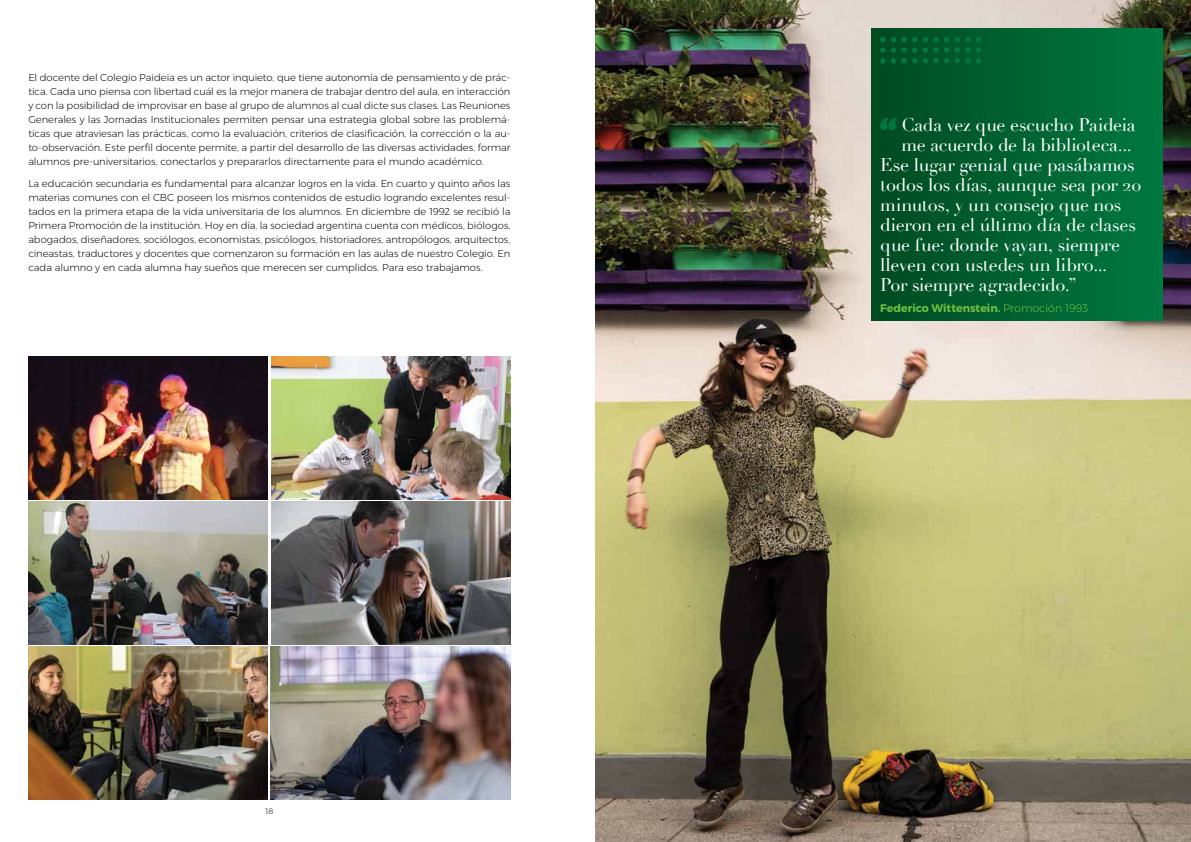
<style>
.page{position:relative;width:1191px;height:842px;background:#fff}
.page>*{position:absolute;margin:0;border:0;box-sizing:border-box;transform-origin:0 0}
.t1{font:700 46.6px "Montserrat";color:#00793f}
.t2{font:18px "Didot";letter-spacing:-.015em;color:#fff}
.t3{font:700 11px "Montserrat";color:#72bf44}
.t4{font:300 10px/14px "Montserrat";letter-spacing:-.005em;color:#000;text-align:justify}
.t5{font:300 8px "Montserrat";color:#000}
.s1{font-weight:300}
</style>
<div class="page">
<img style="left:595px;top:0;width:596px;height:842px">
<div style="left:871px;top:28px;width:291px;height:292px;background:linear-gradient(to right,#004a22,#007840)"></div>
<svg style="left:880px;top:37px;width:5px;height:26px"></svg>
<svg style="left:891px;top:37px;width:15px;height:26px"></svg>
<svg style="left:912px;top:37px;width:26px;height:26px"></svg>
<svg style="left:944px;top:37px;width:26px;height:26px"></svg>
<svg style="left:976px;top:37px;width:5px;height:26px"></svg>
<img style="left:28px;top:502px;width:240px;height:142px">
<img style="left:271px;top:357px;width:239px;height:142px">
<img style="left:28px;top:647px;width:240px;height:152px">
<img style="left:271px;top:647px;width:239px;height:152px">
<img style="left:28px;top:357px;width:240px;height:142px">
<img style="left:271px;top:502px;width:239px;height:142px">
<p class="t4" style="left:28px;top:70px;width:483px">El docente del Colegio Paideia es un actor inquieto, que tiene autonomía de pensamiento y de prác&shy;tica. Cada uno piensa con libertad cuál es la mejor manera de trabajar dentro del aula, en interacción y con la posibilidad de improvisar en base al grupo de alumnos al cual dicte sus clases. Las Reuniones Generales y las Jornadas Institucionales permiten pensar una estrategia global sobre las problemá&shy;ticas que atraviesan las prácticas, como la evaluación, criterios de clasificación, la corrección o la au&shy;to-observación. Este perfil docente permite, a partir del desarrollo de las diversas actividades, formar alumnos pre-universitarios, conectarlos y prepararlos directamente para el mundo académico.</p>
<p class="t4" style="left:28px;top:176px;width:483px">La educación secundaria es fundamental para alcanzar logros en la vida. En cuarto y quinto años las materias comunes con el CBC poseen los mismos contenidos de estudio logrando excelentes resul&shy;tados en la primera etapa de la vida universitaria de los alumnos. En diciembre de 1992 se recibió la Primera Promoción de la institución. Hoy en día, la sociedad argentina cuenta con médicos, biólogos, abogados, diseñadores, sociólogos, economistas, psicólogos, historiadores, antropólogos, arquitectos, cineastas, traductores y docentes que comenzaron su formación en las aulas de nuestro Colegio. En cada alumno y en cada alumna hay sueños que merecen ser cumplidos. Para eso trabajamos.</p>
<p class="t5" style="left:265px;top:806px;width:9px">18</p>
<h1 class="t1" style="left:879px;top:106px;width:19px">“</h1>
<h2 class="t2" style="left:901px;top:114px;width:236px">Cada vez que escucho Paideia</h2>
<h2 class="t2" style="left:901px;top:134px;width:232px">me acuerdo de la biblioteca...</h2>
<h2 class="t2" style="left:880px;top:154px;width:256px">Ese lugar genial que pasábamos</h2>
<h2 class="t2" style="left:880px;top:174px;width:263px">todos los días, aunque sea por 20</h2>
<h2 class="t2" style="left:880px;top:194px;width:243px">minutos, y un consejo que nos</h2>
<h2 class="t2" style="left:880px;top:214px;width:257px">dieron en el último día de clases</h2>
<h2 class="t2" style="left:880px;top:234px;width:241px">que fue: donde vayan, siempre</h2>
<h2 class="t2" style="left:880px;top:254px;width:228px">lleven con ustedes un libro...</h2>
<h2 class="t2" style="left:880px;top:274px;width:198px">Por siempre agradecido.”</h2>
<p class="t3" style="left:880px;top:301px;width:209px">Federico Wittenstein. <span class="s1">Promoción 1993</span></p>
</div>
